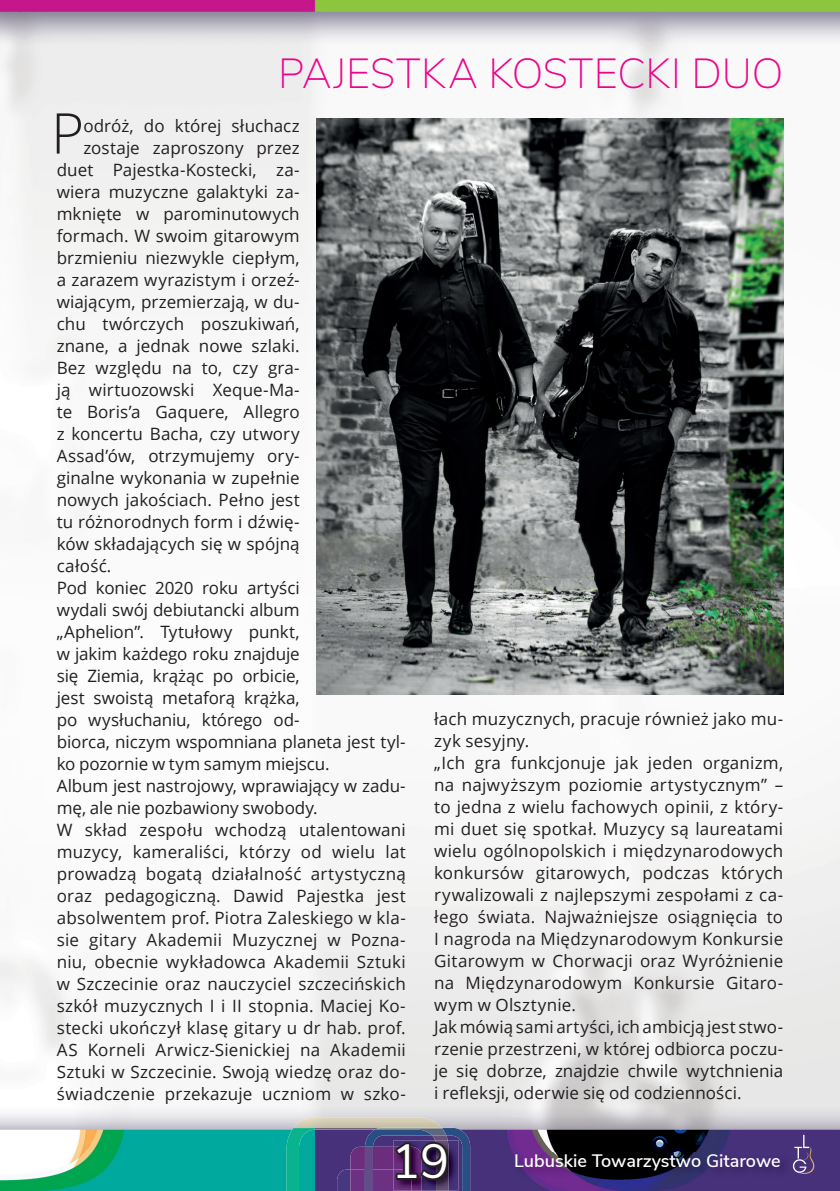
<style>
.page{position:relative;width:840px;height:1191px;background:#fff}
.page>*{position:absolute;margin:0;border:0;box-sizing:border-box;transform-origin:0 0}
.t1{font:300 56.2px "Open Sans";color:#231f20}
.t2{font:48px "Nunito Sans";color:#fff}
.t3{font:200 42px "Nunito Sans";color:#ed028c}
.t4{font:600 18px "Nunito Sans";color:#fff}
.t5{font:17px/22px "Open Sans";letter-spacing:.01em;color:#231f20}
.t6{font:17px "Open Sans";letter-spacing:-.01em;color:#231f20}
</style>
<div class="page">
<img style="left:0;top:0;width:839px;height:1191px">
<img style="left:513px;top:1152px;width:276px;height:29px">
<img style="left:448px;top:1127px;width:22px;height:64px">
<img style="left:286px;top:1117px;width:162px;height:74px">
<img style="left:375px;top:1127px;width:71px;height:8px">
<img style="left:421px;top:1140px;width:37px;height:50px">
<img style="left:411px;top:1183px;width:10px;height:7px">
<img style="left:393px;top:1183px;width:18px;height:7px">
<img style="left:434px;top:1183px;width:14px;height:7px">
<svg style="left:391px;top:1139px;width:59px;height:44px;background:#3b2448"></svg>
<svg style="left:792px;top:1134px;width:21px;height:40px"></svg>
<img style="left:316px;top:118px;width:466px;height:576px">
<h3 class="t3" style="left:278px;top:43px;width:506px">PAJESTKA KOSTECKI DUO</h3>
<h1 class="t1" style="left:51px;top:95px;width:34px">P</h1>
<p class="t5" style="left:83px;top:114px;width:218px">odróż, do której słuchacz</p>
<p class="t5" style="left:83px;top:136px;width:218px">zostaje zaproszony przez</p>
<p class="t5" style="left:57px;top:158px;width:244px">duet Pajestka-Kostecki, za-</p>
<p class="t5" style="left:57px;top:180px;width:244px">wiera muzyczne galaktyki za-</p>
<p class="t5" style="left:57px;top:202px;width:244px">mknięte w parominutowych</p>
<p class="t5" style="left:57px;top:224px;width:244px">formach. W swoim gitarowym</p>
<p class="t5" style="left:57px;top:246px;width:244px">brzmieniu niezwykle ciepłym,</p>
<p class="t5" style="left:57px;top:268px;width:244px">a zarazem wyrazistym i orzeź-</p>
<p class="t5" style="left:57px;top:290px;width:244px">wiającym, przemierzają, w du-</p>
<p class="t5" style="left:57px;top:312px;width:244px">chu twórczych poszukiwań,</p>
<p class="t5" style="left:57px;top:334px;width:244px">znane, a jednak nowe szlaki.</p>
<p class="t5" style="left:57px;top:356px;width:244px">Bez względu na to, czy gra-</p>
<p class="t5" style="left:57px;top:378px;width:244px">ją wirtuozowski Xeque-Ma-</p>
<p class="t5" style="left:57px;top:400px;width:244px">te Boris’a Gaquere, Allegro</p>
<p class="t5" style="left:57px;top:422px;width:244px">z koncertu Bacha, czy utwory</p>
<p class="t5" style="left:57px;top:444px;width:244px">Assad’ów, otrzymujemy ory-</p>
<p class="t5" style="left:57px;top:466px;width:244px">ginalne wykonania w zupełnie</p>
<p class="t5" style="left:57px;top:488px;width:244px">nowych jakościach. Pełno jest</p>
<p class="t5" style="left:57px;top:510px;width:244px">tu różnorodnych form i dźwię-</p>
<p class="t5" style="left:57px;top:532px;width:244px">ków składających się w spójną</p>
<p class="t5" style="left:57px;top:554px;width:56px">całość.</p>
<p class="t5" style="left:57px;top:576px;width:244px">Pod koniec 2020 roku artyści</p>
<p class="t5" style="left:57px;top:598px;width:244px">wydali swój debiutancki album</p>
<p class="t5" style="left:57px;top:620px;width:244px">„Aphelion”. Tytułowy punkt,</p>
<p class="t6" style="left:57px;top:642px;width:244px">w jakim każdego roku znajduje</p>
<p class="t5" style="left:57px;top:664px;width:244px">się Ziemia, krążąc po orbicie,</p>
<p class="t5" style="left:57px;top:686px;width:244px">jest swoistą metaforą krążka,</p>
<p class="t5" style="left:57px;top:708px;width:244px">po wysłuchaniu, którego od-</p>
<p class="t5" style="left:57px;top:730px;width:350px">biorca, niczym wspomniana planeta jest tyl-</p>
<p class="t6" style="left:57px;top:752px;width:274px">ko pozornie w tym samym miejscu.</p>
<p class="t5" style="left:57px;top:774px;width:350px">Album jest nastrojowy, wprawiający w zadu-</p>
<p class="t5" style="left:57px;top:796px;width:262px">mę, ale nie pozbawiony swobody.</p>
<p class="t5" style="left:57px;top:818px;width:350px">W skład zespołu wchodzą utalentowani</p>
<p class="t5" style="left:57px;top:840px;width:350px">muzycy, kameraliści, którzy od wielu lat</p>
<p class="t5" style="left:57px;top:862px;width:350px">prowadzą bogatą działalność artystyczną</p>
<p class="t5" style="left:57px;top:884px;width:350px">oraz pedagogiczną. Dawid Pajestka jest</p>
<p class="t5" style="left:57px;top:906px;width:350px">absolwentem prof. Piotra Zaleskiego w kla-</p>
<p class="t5" style="left:57px;top:928px;width:350px">sie gitary Akademii Muzycznej w Pozna-</p>
<p class="t5" style="left:57px;top:950px;width:350px">niu, obecnie wykładowca Akademii Sztuki</p>
<p class="t5" style="left:57px;top:972px;width:350px">w Szczecinie oraz nauczyciel szczecińskich</p>
<p class="t5" style="left:57px;top:994px;width:350px">szkół muzycznych I i II stopnia. Maciej Ko-</p>
<p class="t5" style="left:57px;top:1016px;width:350px">stecki ukończył klasę gitary u dr hab. prof.</p>
<p class="t5" style="left:57px;top:1038px;width:350px">AS Korneli Arwicz-Sienickiej na Akademii</p>
<p class="t5" style="left:57px;top:1060px;width:350px">Sztuki w Szczecinie. Swoją wiedzę oraz do-</p>
<p class="t5" style="left:57px;top:1082px;width:350px">świadczenie przekazuje uczniom w szko-</p>
<p class="t5" style="left:434px;top:707px;width:350px">łach muzycznych, pracuje również jako mu&shy;zyk sesyjny.<br>„Ich gra funkcjonuje jak jeden organizm, na najwyższym poziomie artystycznym” – to jedna z wielu fachowych opinii, z który&shy;mi duet się spotkał. Muzycy są laureatami wielu ogólnopolskich i międzynarodowych konkursów gitarowych, podczas których rywalizowali z najlepszymi zespołami z ca&shy;łego świata. Najważniejsze osiągnięcia to I nagroda na Międzynarodowym Konkursie Gitarowym w Chorwacji oraz Wyróżnienie na Międzynarodowym Konkursie Gitaro&shy;wym w Olsztynie.<br>Jak mówią sami artyści, ich ambicją jest stwo&shy;rzenie przestrzeni, w której odbiorca poczu&shy;je się dobrze, znajdzie chwile wytchnienia i refleksji, oderwie się od codzienności.</p>
<h2 class="t2" style="left:391px;top:1126px;width:59px">19</h2>
<p class="t4" style="left:514px;top:1147px;width:268px">Lubuskie Towarzystwo Gitarowe</p>
</div>
